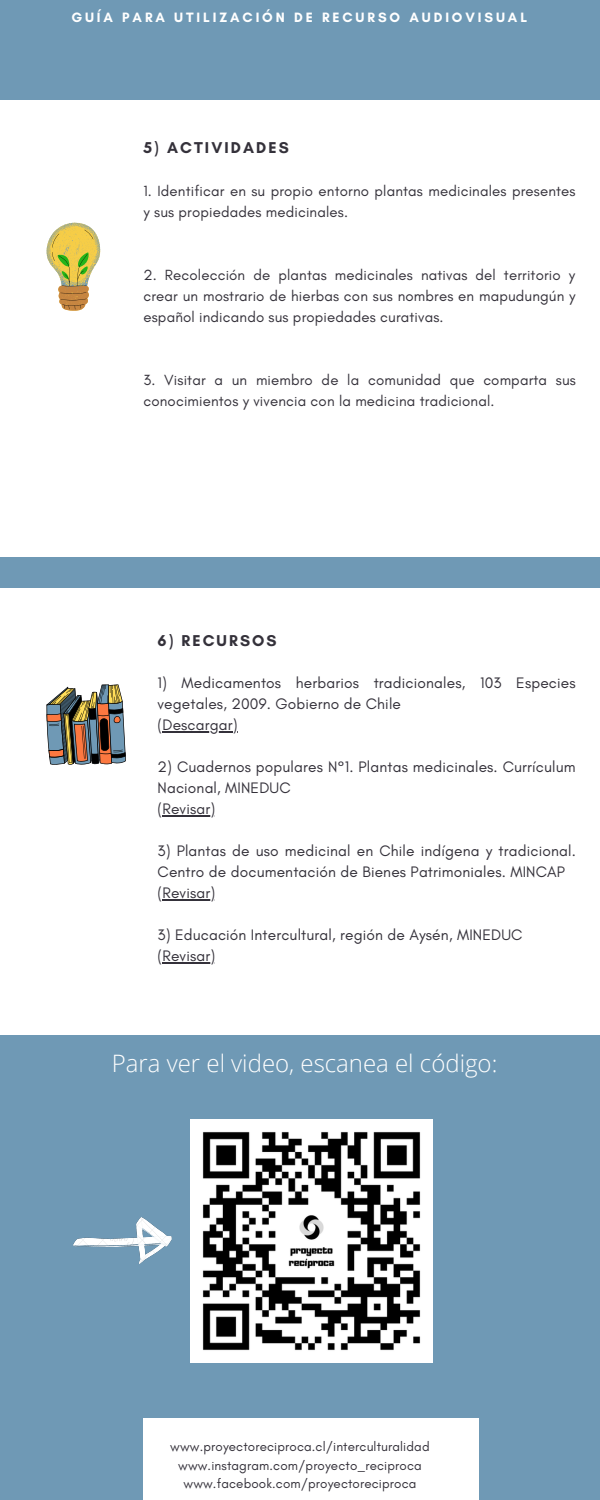
<style>
.page{position:relative;width:600px;height:1500px;background:#6f99b5}
.page>*{position:absolute;margin:0;border:0;box-sizing:border-box;transform-origin:0 0}
.t1{font:300 24px "Open Sans";color:#fff}
.t2{font:700 16px "Glacial Indifference";letter-spacing:.13em;color:#34313a}
.t3{font:15.5px/21px "Glacial Indifference";letter-spacing:.01em;color:#34313a}
.t4{font:15px/21px "Glacial Indifference";letter-spacing:.01em;color:#34313a}
.t5{font:700 13.8px "Glacial Indifference";letter-spacing:.21em;color:#fff}
.t6{font:13.4px "Glacial Indifference";letter-spacing:.01em;color:#34313a}
</style>
<div class="page">
<div style="left:0;top:588px;width:600px;height:446px;background:#fff"></div>
<div style="left:0;top:100px;width:143px;height:456px;background:#fff"></div>
<svg style="left:46px;top:222px;width:54px;height:89px;background:#dbcb85"></svg>
<svg style="left:46px;top:684px;width:80px;height:81px;background:#837c70"></svg>
<div style="left:143px;top:100px;width:456px;height:456px;background:#fff"></div>
<div style="left:143px;top:1419px;width:336px;height:81px;background:#fff"></div>
<img style="left:74px;top:1218px;width:98px;height:46px">
<img style="left:190px;top:1120px;width:243px;height:242px">
<hr style="left:162px;top:731px;width:71px;height:2px;background:#34313a">
<hr style="left:162px;top:815px;width:53px;height:2px;background:#34313a">
<hr style="left:162px;top:899px;width:53px;height:2px;background:#34313a">
<hr style="left:162px;top:962px;width:53px;height:2px;background:#34313a">
<p class="t5" style="left:71px;top:9px;width:457px">GUÍA PARA UTILIZACIÓN DE RECURSO AUDIOVISUAL</p>
<p class="t2" style="left:143px;top:138px;width:147px">5) ACTIVIDADES</p>
<p class="t4" style="left:143px;top:180px;width:434px">1. Identificar en su propio entorno plantas medicinales presentes y sus propiedades medicinales.</p>
<p class="t4" style="left:143px;top:264px;width:434px;text-align:justify">2. Recolección de plantas medicinales nativas del territorio y crear un mostrario de hierbas con sus nombres en mapudungún y español indicando sus propiedades curativas.</p>
<p class="t4" style="left:143px;top:369px;width:434px">3. Visitar a un miembro de la comunidad que comparta sus conocimientos y vivencia con la medicina tradicional.</p>
<p class="t2" style="left:158px;top:630px;width:121px">6) RECURSOS</p>
<p class="t3" style="left:158px;top:672px;width:420px">1) Medicamentos herbarios tradicionales, 103 Especies vegetales, 2009. Gobierno de Chile</p>
<p class="t3" style="left:158px;top:714px;width:82px">(Descargar)</p>
<p class="t3" style="left:158px;top:756px;width:420px">2) Cuadernos populares N°1. Plantas medicinales. Currículum<br>Nacional, MINEDUC</p>
<p class="t3" style="left:158px;top:798px;width:59px">(Revisar)</p>
<p class="t3" style="left:158px;top:840px;width:420px">3) Plantas de uso medicinal en Chile indígena y tradicional.<br>Centro de documentación de Bienes Patrimoniales. MINCAP</p>
<p class="t3" style="left:158px;top:882px;width:59px">(Revisar)</p>
<p class="t3" style="left:158px;top:924px;width:366px">3) Educación Intercultural, región de Aysén, MINEDUC</p>
<p class="t3" style="left:158px;top:945px;width:59px">(Revisar)</p>
<p class="t1" style="left:112px;top:1046px;width:387px">Para ver el video, escanea el código:</p>
<p class="t6" style="left:170px;top:1438px;width:261px">www.proyectoreciproca.cl/interculturalidad</p>
<p class="t6" style="left:178px;top:1457px;width:245px">www.instagram.com/proyecto_reciproca</p>
<p class="t6" style="left:184px;top:1475px;width:234px">www.facebook.com/proyectoreciproca</p>
</div>
